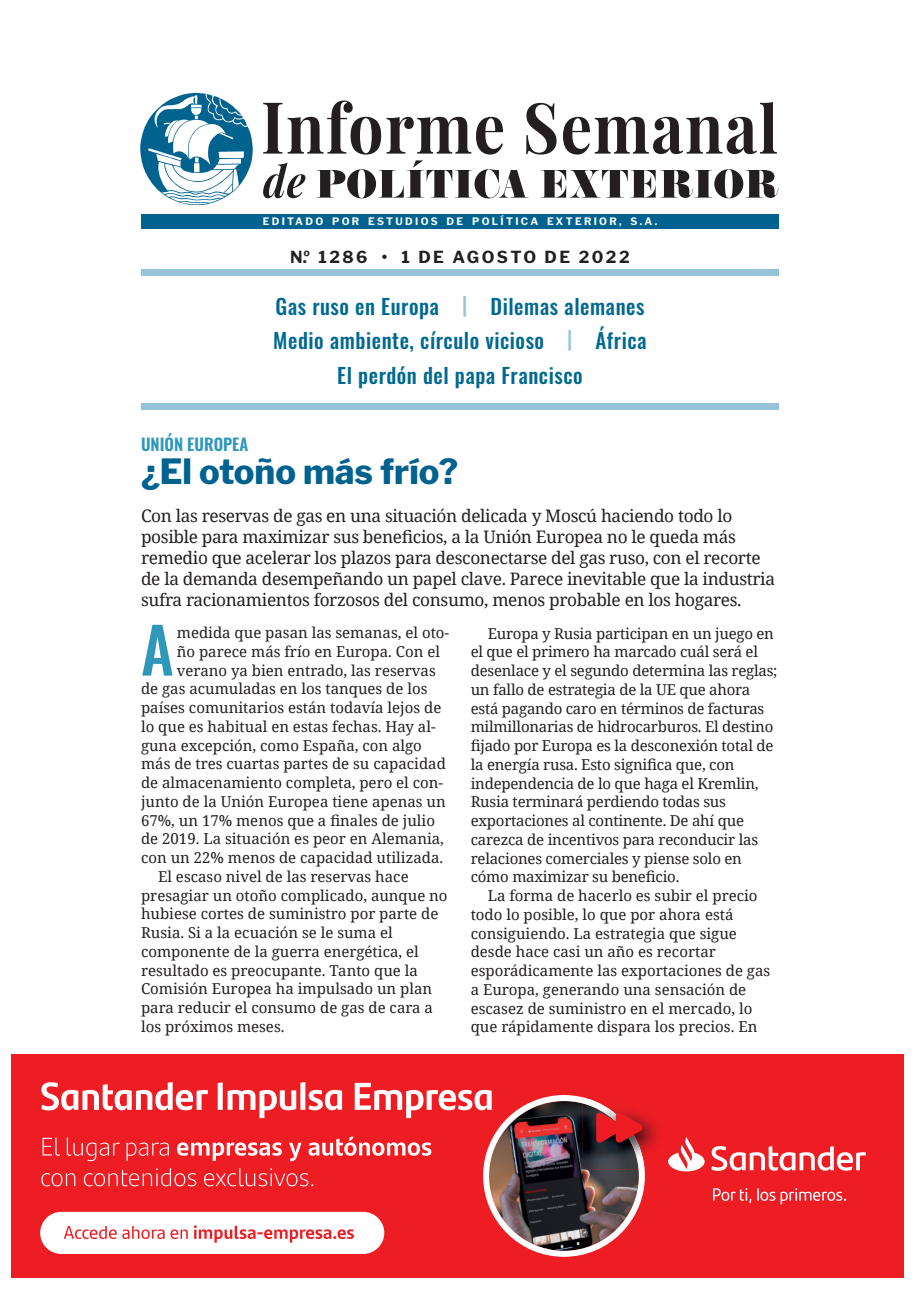
<style>
.page{position:relative;width:920px;height:1290px;background:#fff}
.page>*{position:absolute;margin:0;border:0;box-sizing:border-box;transform-origin:0 0}
.t1{font:500 62.7px "Oswald";color:#2f97b9}
.t2{font:800 34.5px "Libre Franklin";color:#00628f}
.t3{font:500 21px/34.5px "Oswald";letter-spacing:.025em;color:#006991;text-align:center}
.t4{font:17.25px/21px "Noto Serif";letter-spacing:-.02em;color:#231f20}
.t5{font:700 16.5px "Libre Franklin";letter-spacing:.15em;color:#231f20}
.t6{font:600 16.5px "Oswald";color:#2f97b9}
.t7{font:15px/18.8px "Noto Serif";color:#231f20}
.t8{font:700 10.2px "Libre Franklin";letter-spacing:.225em;color:#fff}
.s1{color:#94c3da}
</style>
<div class="page">
<div style="left:12px;top:1054px;width:892px;height:223px;background:#ee1d23"></div>
<svg style="left:713px;top:1188px;width:38px;height:15px"></svg>
<svg style="left:757px;top:1188px;width:18px;height:13px"></svg>
<svg style="left:781px;top:1188px;width:65px;height:16px"></svg>
<svg style="left:668px;top:1137px;width:198px;height:34px"></svg>
<svg style="left:41px;top:1082px;width:604px;height:175px"></svg>
<div style="left:141px;top:214px;width:638px;height:15px;background:#00628f"></div>
<img style="left:140px;top:92px;width:113px;height:114px">
<svg style="left:263px;top:101px;width:515px;height:97px"></svg>
<div style="left:141px;top:269px;width:638px;height:7px;background:#94c3da"></div>
<div style="left:141px;top:403px;width:638px;height:7px;background:#94c3da"></div>
<p class="t8" style="left:263px;top:215px;width:396px">EDITADO POR ESTUDIOS DE POLÍTICA EXTERIOR, S.A.</p>
<p class="t5" style="left:290px;top:247px;width:341px">N.º 1286 • 1 DE AGOSTO DE 2022</p>
<h3 class="t3" style="left:273px;top:288px;width:375px">Gas ruso en Europa <span class="s1">|</span> Dilemas alemanes<br>Medio ambiente, círculo vicioso <span class="s1">|</span> África<br>El perdón del papa Francisco</h3>
<p class="t6" style="left:141px;top:431px;width:109px">UNIÓN EUROPEA</p>
<h2 class="t2" style="left:141px;top:451px;width:319px">¿El otoño más frío?</h2>
<p class="t4" style="left:141px;top:505px;width:636px">Con las reservas de gas en una situación delicada y Moscú haciendo todo lo posible para maximizar sus beneficios, a la Unión Europea no le queda más remedio que acelerar los plazos para desconectarse del gas ruso, con el recorte de la demanda desempeñando un papel clave. Parece inevitable que la industria sufra racionamientos forzosos del consumo, menos probable en los hogares.</p>
<h1 class="t1" style="left:141px;top:601px;width:34px">A</h1>
<p class="t7" style="left:177px;top:623px;width:274px">medida que pasan las semanas, el oto-</p>
<p class="t7" style="left:177px;top:642px;width:265px">ño parece más frío en Europa. Con el</p>
<p class="t7" style="left:177px;top:660px;width:260px">verano ya bien entrado, las reservas</p>
<p class="t7" style="left:141px;top:679px;width:288px">de gas acumuladas en los tanques de los</p>
<p class="t7" style="left:141px;top:698px;width:302px">países comunitarios están todavía lejos de</p>
<p class="t7" style="left:141px;top:717px;width:296px">lo que es habitual en estas fechas. Hay al-</p>
<p class="t7" style="left:141px;top:735px;width:282px">guna excepción, como España, con algo</p>
<p class="t7" style="left:141px;top:754px;width:306px">más de tres cuartas partes de su capacidad</p>
<p class="t7" style="left:141px;top:773px;width:304px">de almacenamiento completa, pero el con-</p>
<p class="t7" style="left:141px;top:792px;width:306px">junto de la Unión Europea tiene apenas un</p>
<p class="t7" style="left:141px;top:810px;width:295px">67%, un 17% menos que a finales de julio</p>
<p class="t7" style="left:141px;top:829px;width:304px">de 2019. La situación es peor en Alemania,</p>
<p class="t7" style="left:141px;top:848px;width:304px">con un 22% menos de capacidad utilizada.</p>
<p class="t7" style="left:158px;top:867px;width:252px">El escaso nivel de las reservas hace</p>
<p class="t7" style="left:141px;top:885px;width:308px">presagiar un otoño complicado, aunque no</p>
<p class="t7" style="left:141px;top:904px;width:299px">hubiese cortes de suministro por parte de</p>
<p class="t7" style="left:141px;top:923px;width:253px">Rusia. Si a la ecuación se le suma el</p>
<p class="t7" style="left:141px;top:942px;width:279px">componente de la guerra energética, el</p>
<p class="t7" style="left:141px;top:960px;width:278px">resultado es preocupante. Tanto que la</p>
<p class="t7" style="left:141px;top:979px;width:293px">Comisión Europea ha impulsado un plan</p>
<p class="t7" style="left:141px;top:998px;width:293px">para reducir el consumo de gas de cara a</p>
<p class="t7" style="left:141px;top:1017px;width:145px">los próximos meses.</p>
<p class="t7" style="left:471px;top:623px;width:308px;text-indent:17px">Europa y Rusia participan en un juego en el que el primero ha marcado cuál será el desenlace y el segundo determina las reglas; un fallo de estrategia de la UE que ahora está pagando caro en términos de facturas milmillonarias de hidrocarburos. El destino fijado por Europa es la desconexión total de la energía rusa. Esto significa que, con independencia de lo que haga el Kremlin, Rusia terminará perdiendo todas sus exportaciones al continente. De ahí que carezca de incentivos para reconducir las relaciones comerciales y piense solo en cómo maximizar su beneficio.</p>
<p class="t7" style="left:471px;top:886px;width:301px;text-indent:17px">La forma de hacerlo es subir el precio todo lo posible, lo que por ahora está consiguiendo. La estrategia que sigue desde hace casi un año es recortar esporádicamente las exportaciones de gas a Europa, generando una sensación de escasez de suministro en el mercado, lo que rápidamente dispara los precios. En</p>
</div>
